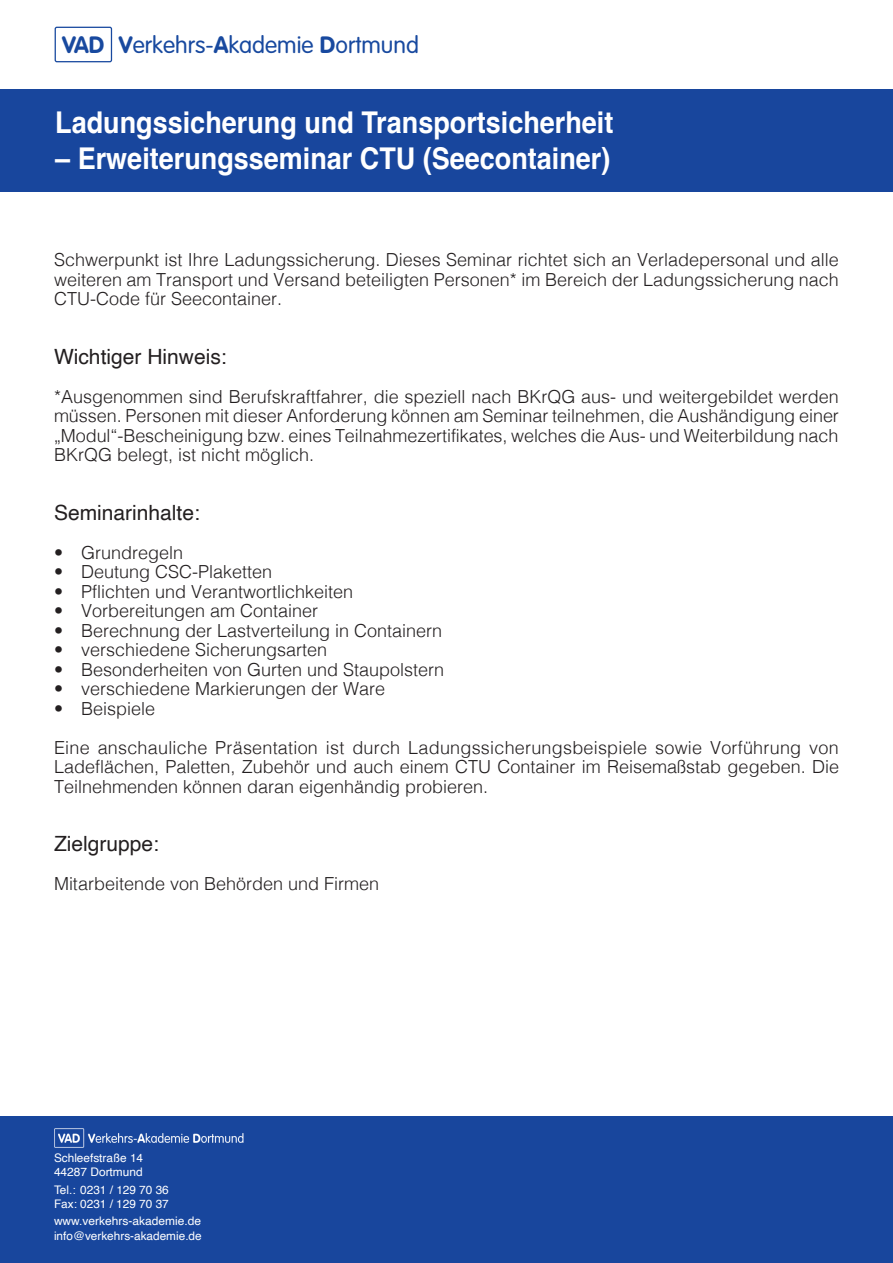
<style>
.page{position:relative;width:893px;height:1263px;background:#fff}
.page>*{position:absolute;margin:0;border:0;box-sizing:border-box;transform-origin:0 0}
.t1{font:700 30px "Helvetica";color:#fff;scale:.9 1}
.t2{font:300 23.4px "VAG Rounded";color:#18499f}
.t3{font:21px "Helvetica";color:#231f20}
.t4{font:300 18px/19.5px "Helvetica";color:#231f20;text-align:justify}
.t5{font:11.85px "Helvetica";color:#fff}
.s1{font-weight:700}
</style>
<div class="page">
<div style="left:55px;top:27px;width:57px;height:35px;border:1px solid #18499f;border-radius:2px"></div>
<div style="left:0;top:89px;width:893px;height:102px;background:#18469d"></div>
<div style="left:0;top:1116px;width:893px;height:147px;background:#18469d"></div>
<img style="left:54px;top:1129px;width:190px;height:19px">
<p class="t2" style="left:62px;top:32px;width:358px"><span class="s1">VAD V</span>erkehrs-<span class="s1">A</span>kademie <span class="s1">D</span>ortmund</p>
<p class="t1" style="left:55px;top:104px;width:622px">Ladungssicherung und Transportsicherheit</p>
<p class="t1" style="left:55px;top:140px;width:618px">– Erweiterungsseminar CTU (Seecontainer)</p>
<p class="t4" style="left:54px;top:249px;width:786px">Schwerpunkt ist Ihre Ladungssicherung. Dieses Seminar richtet sich an Verladepersonal und alle weiteren am Transport und Versand beteiligten Personen* im Bereich der Ladungssicherung nach CTU-Code für Seecontainer.</p>
<p class="t3" style="left:54px;top:340px;width:174px">Wichtiger Hinweis:</p>
<p class="t4" style="left:54px;top:385px;width:786px">*Ausgenommen sind Berufskraftfahrer, die speziell nach BKrQG aus- und weitergebildet werden müssen. Personen mit dieser Anforderung können am Seminar teilnehmen, die Aushändigung einer „Modul“-Bescheinigung bzw. eines Teilnahmezertifikates, welches die Aus- und Weiterbildung nach BKrQG belegt, ist nicht möglich.</p>
<p class="t3" style="left:54px;top:496px;width:147px">Seminarinhalte:</p>
<p class="t4" style="left:54px;top:541px;width:131px">• Grundregeln</p>
<p class="t4" style="left:54px;top:561px;width:220px">• Deutung CSC-Plaketten</p>
<p class="t4" style="left:54px;top:580px;width:301px">• Pflichten und Verantwortlichkeiten</p>
<p class="t4" style="left:54px;top:600px;width:266px">• Vorbereitungen am Container</p>
<p class="t4" style="left:54px;top:619px;width:390px">• Berechnung der Lastverteilung in Containern</p>
<p class="t4" style="left:54px;top:639px;width:275px">• verschiedene Sicherungsarten</p>
<p class="t4" style="left:54px;top:658px;width:392px">• Besonderheiten von Gurten und Staupolstern</p>
<p class="t4" style="left:54px;top:678px;width:333px">• verschiedene Markierungen der Ware</p>
<p class="t4" style="left:54px;top:697px;width:103px">• Beispiele</p>
<p class="t4" style="left:54px;top:736px;width:786px">Eine anschauliche Präsentation ist durch Ladungssicherungsbeispiele sowie Vorführung von Ladeflächen, Paletten, Zubehör und auch einem CTU Container im Reisemaßstab gegeben. Die Teilnehmenden können daran eigenhändig probieren.</p>
<p class="t3" style="left:54px;top:828px;width:107px">Zielgruppe:</p>
<p class="t4" style="left:54px;top:873px;width:327px">Mitarbeitende von Behörden und Firmen</p>
<p class="t5" style="left:54px;top:1149px;width:91px">Schleefstraße 14</p>
<p class="t5" style="left:54px;top:1163px;width:90px">44287 Dortmund</p>
<p class="t5" style="left:54px;top:1180px;width:116px">Tel.: 0231 / 129 70 36</p>
<p class="t5" style="left:54px;top:1195px;width:116px">Fax: 0231 / 129 70 37</p>
<p class="t5" style="left:54px;top:1212px;width:149px">www.verkehrs-akademie.de</p>
<p class="t5" style="left:54px;top:1226px;width:149px">info@verkehrs-akademie.de</p>
</div>
